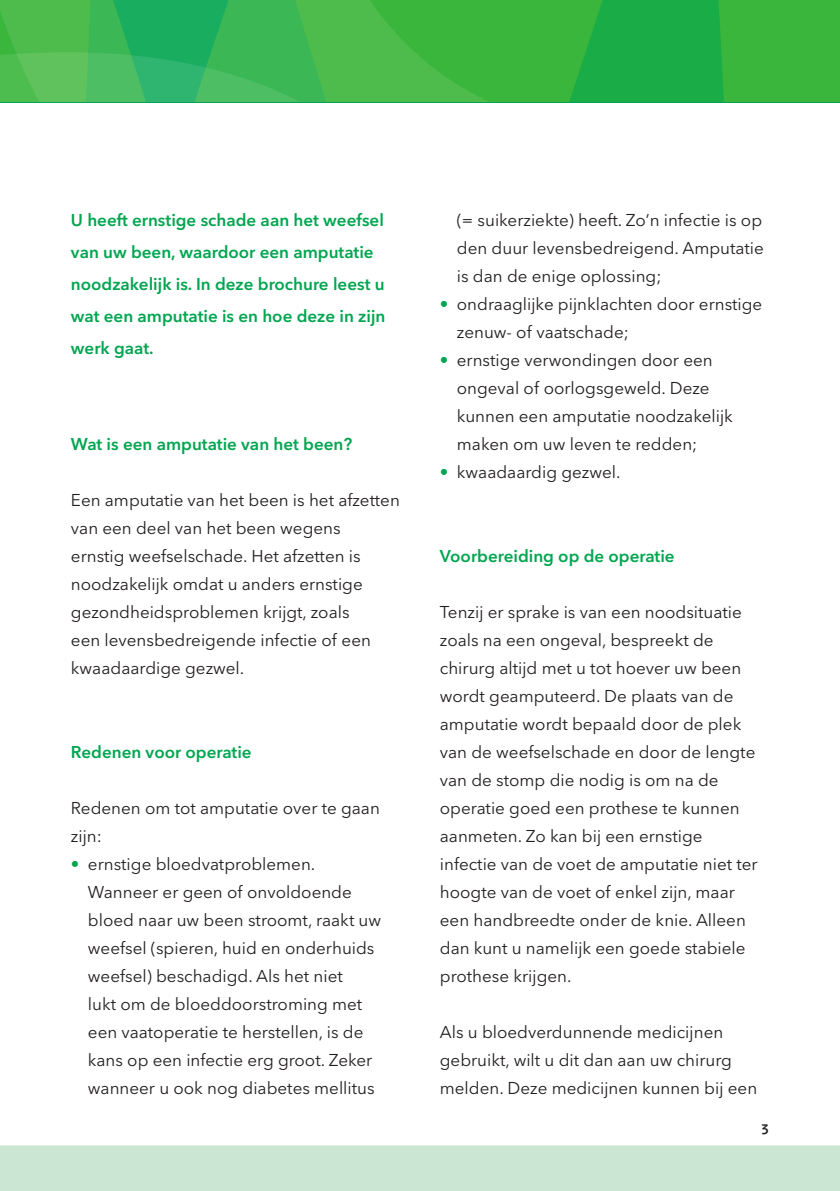
<style>
.page{position:relative;width:840px;height:1191px;background:#fff}
.page>*{position:absolute;margin:0;border:0;box-sizing:border-box;transform-origin:0 0}
.t1{font:17px/28px "Avenir Next LT Pro";color:#231f20}
.t2{font:600 17px/32px "Avenir Next LT Pro";color:#00a54f}
.t3{font:600 14px "Avenir Next LT Pro";color:#231f20}
.s1{font-family:"Helvetica Neue LT";color:#00a54f}
</style>
<div class="page">
<svg style="left:0;top:0;width:839px;height:102px"></svg>
<svg style="left:0;top:52px;width:300px;height:50px"></svg>
<div style="left:0;top:1145px;width:839px;height:46px;background:#cbe6d3"></div>
<p class="t2" style="left:71px;top:204px;width:316px">U heeft ernstige schade aan het weefsel van uw been, waardoor een amputatie noodzakelijk is. In deze brochure leest u wat een amputatie is en hoe deze in zijn werk gaat.</p>
<p class="t2" style="left:71px;top:428px;width:283px">Wat is een amputatie van het been?</p>
<p class="t1" style="left:71px;top:486px;width:330px">Een amputatie van het been is het afzetten van een deel van het been wegens<br>ernstig weefselschade. Het afzetten is noodzakelijk omdat u anders ernstige gezondheidsproblemen krijgt, zoals<br>een levensbedreigende infectie of een kwaadaardige gezwel.</p>
<p class="t2" style="left:71px;top:736px;width:182px">Redenen voor operatie</p>
<p class="t1" style="left:71px;top:794px;width:310px">Redenen om tot amputatie over te gaan zijn:</p>
<p class="t1" style="left:88px;top:850px;width:294px;text-indent:-17px"><span class="s1">•</span> ernstige bloedvatproblemen.<br>Wanneer er geen of onvoldoende bloed naar uw been stroomt, raakt uw weefsel (spieren, huid en onderhuids weefsel) beschadigd. Als het niet<br>lukt om de bloeddoorstroming met een vaatoperatie te herstellen, is de kans op een infectie erg groot. Zeker wanneer u ook nog diabetes mellitus</p>
<p class="t1" style="left:456px;top:206px;width:308px;text-align:justify">(= suikerziekte) heeft. Zo’n infectie is op den duur levensbedreigend. Amputatie is dan de enige oplossing;</p>
<p class="t1" style="left:456px;top:290px;width:307px;text-indent:-17px"><span class="s1">•</span> ondraaglijke pijnklachten door ernstige zenuw- of vaatschade;</p>
<p class="t1" style="left:456px;top:346px;width:277px;text-indent:-17px"><span class="s1">•</span> ernstige verwondingen door een ongeval of oorlogsgeweld. Deze kunnen een amputatie noodzakelijk maken om uw leven te redden;</p>
<p class="t1" style="left:439px;top:458px;width:182px"><span class="s1">•</span> kwaadaardig gezwel.</p>
<p class="t2" style="left:439px;top:540px;width:236px">Voorbereiding op de operatie</p>
<p class="t1" style="left:439px;top:598px;width:319px">Tenzij er sprake is van een noodsituatie zoals na een ongeval, bespreekt de chirurg altijd met u tot hoever uw been wordt geamputeerd. De plaats van de amputatie wordt bepaald door de plek van de weefselschade en door de lengte van de stomp die nodig is om na de operatie goed een prothese te kunnen aanmeten. Zo kan bij een ernstige infectie van de voet de amputatie niet ter hoogte van de voet of enkel zijn, maar een handbreedte onder de knie. Alleen dan kunt u namelijk een goede stabiele prothese krijgen.</p>
<p class="t1" style="left:439px;top:1018px;width:319px">Als u bloedverdunnende medicijnen gebruikt, wilt u dit dan aan uw chirurg melden. Deze medicijnen kunnen bij een</p>
<p class="t3" style="left:760px;top:1118px;width:9px">3</p>
</div>
